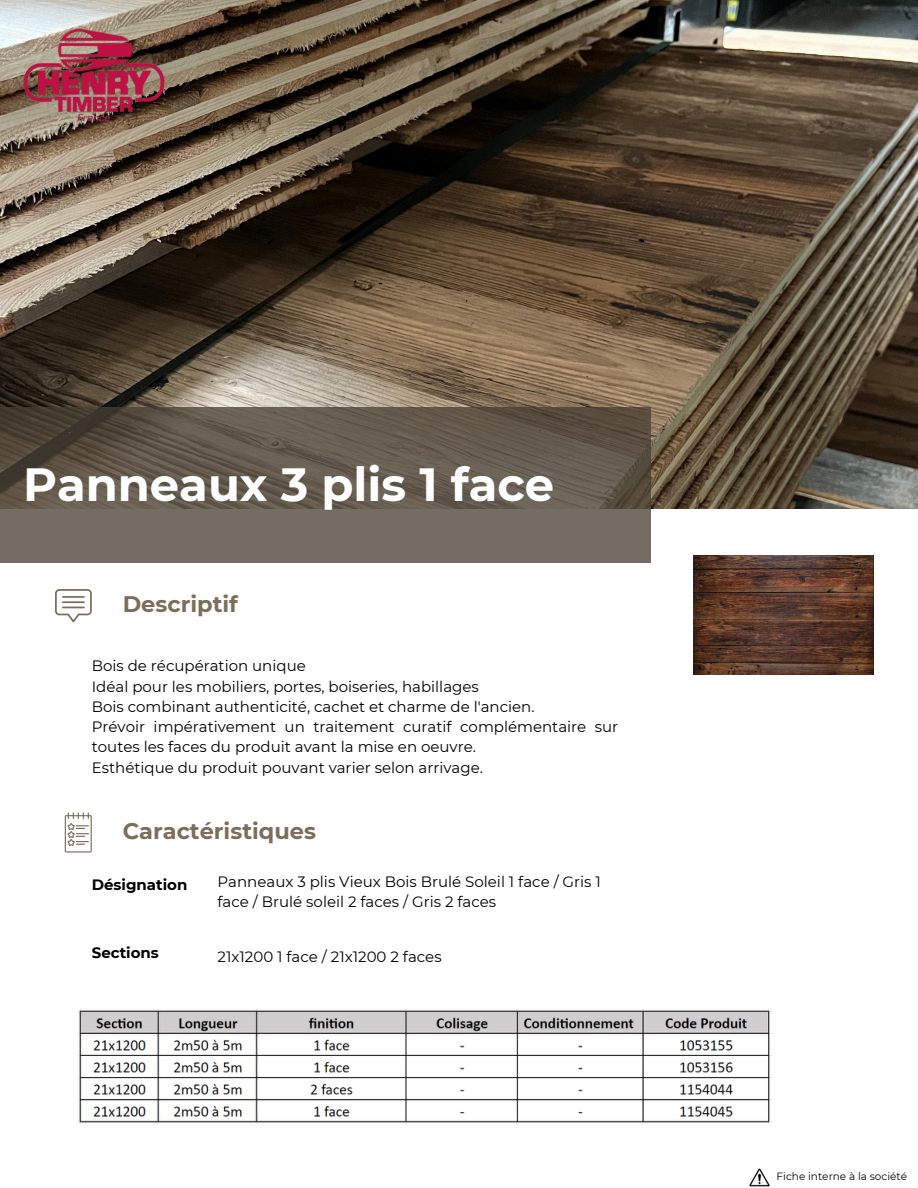
<style>
.page{position:relative;width:918px;height:1188px;background:#fff}
.page>*{position:absolute;margin:0;border:0;box-sizing:border-box;transform-origin:0 0}
.t1{font:700 46.5px "Montserrat";color:#fff}
.t2{font:700 22.5px "Montserrat";color:#7d6e5a}
.t3{font:15px/20.2px "Montserrat";color:#000}
.t4{font:700 15px "Montserrat";color:#000}
.t5{font:10.5px "Montserrat";color:#000}
</style>
<div class="page">
<img style="left:0;top:0;width:918px;height:508px">
<svg style="left:55px;top:589px;width:37px;height:33px"></svg>
<svg style="left:65px;top:812px;width:27px;height:41px"></svg>
<img style="left:749px;top:1168px;width:21px;height:19px">
<img style="left:694px;top:555px;width:180px;height:120px">
<img style="left:23px;top:28px;width:142px;height:94px">
<svg style="left:0;top:407px;width:651px;height:155px;background:#675e53"></svg>
<img style="left:78px;top:1010px;width:693px;height:114px">
<p class="t1" style="left:23px;top:456px;width:533px">Panneaux 3 plis 1 face</p>
<h2 class="t2" style="left:123px;top:591px;width:117px">Descriptif</h2>
<h3 class="t3" style="left:92px;top:656px;width:528px">Bois de récupération unique<br>Idéal pour les mobiliers, portes, boiseries, habillages<br>Bois combinant authenticité, cachet et charme de l'ancien.<br>Prévoir impérativement un traitement curatif complémentaire sur toutes les faces du produit avant la mise en oeuvre.<br>Esthétique du produit pouvant varier selon arrivage.</h3>
<h3 class="t2" style="left:123px;top:817px;width:195px">Caractéristiques</h3>
<h4 class="t3" style="left:218px;top:872px;width:385px">Panneaux 3 plis Vieux Bois Brulé Soleil 1 face / Gris 1 face / Brulé soleil 2 faces / Gris 2 faces</h4>
<h4 class="t4" style="left:92px;top:876px;width:97px">Désignation</h4>
<p class="t4" style="left:92px;top:943px;width:69px">Sections</p>
<h4 class="t3" style="left:218px;top:946px;width:226px">21x1200 1 face / 21x1200 2 faces</h4>
<h1 class="t5" style="left:777px;top:1170px;width:132px">Fiche interne à la société</h1>
</div>
